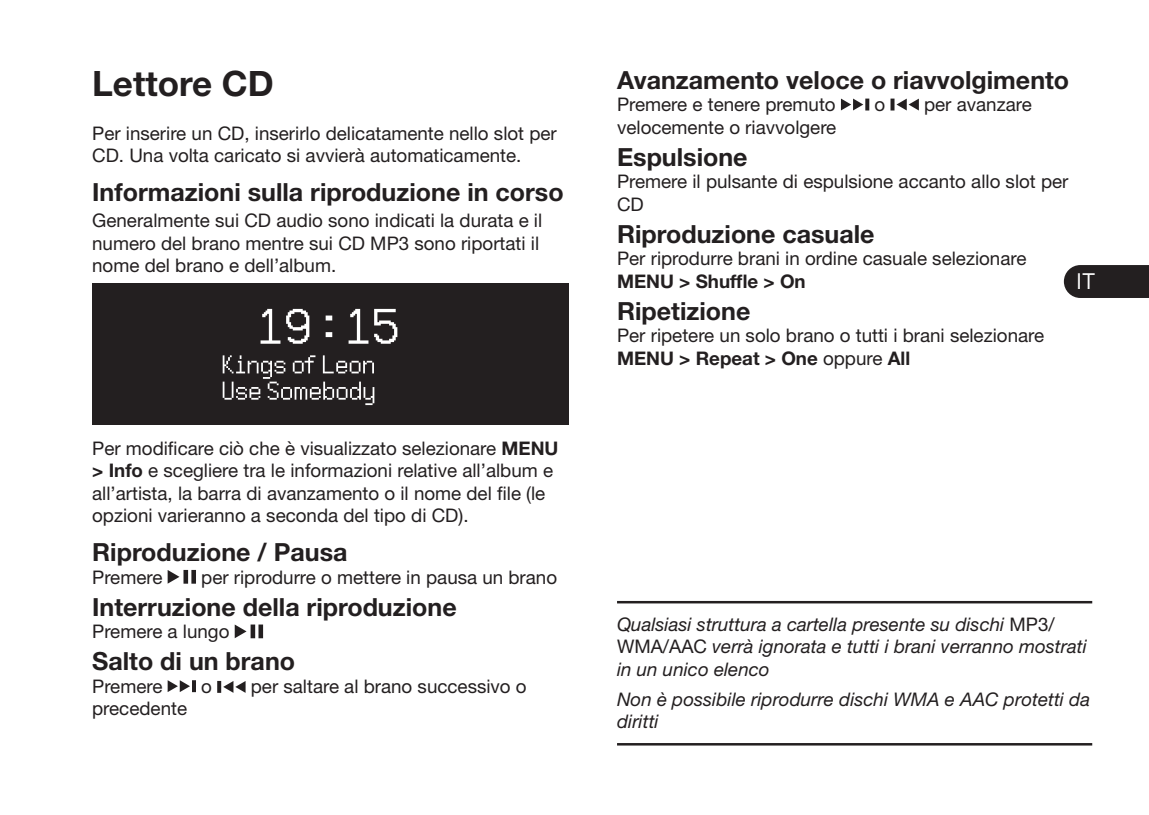
<style>
.page{position:relative;width:1149px;height:815px;background:#fff}
.page>*{position:absolute;margin:0;border:0;box-sizing:border-box;transform-origin:0 0}
.t1{font:700 35px "Helvetica Neue LT Std";color:#231f20}
.t2{font:700 25px "Helvetica Neue LT Std";color:#231f20}
.t3{font:300 22.5px "Montserrat";color:#fff}
.t4{font:18.75px/22.5px "Helvetica Neue LT Std";color:#231f20}
.t5{font:italic 18.75px/22.5px "Helvetica Neue LT Std";color:#231f20}
.t6{font:700 18.75px "Helvetica Neue LT Std";color:#231f20}
.s1{font-weight:700}
.s2{font-style:normal}
</style>
<div class="page">
<svg style="left:1063px;top:265px;width:85px;height:33px;background:#2e2b2c"></svg>
<div style="left:92px;top:283px;width:476px;height:142px;background:#231f20"></div>
<svg style="left:222px;top:355px;width:152px;height:50px"></svg>
<svg style="left:260px;top:309px;width:20px;height:35px"></svg>
<svg style="left:286px;top:309px;width:23px;height:35px"></svg>
<svg style="left:325px;top:316px;width:7px;height:4px"></svg>
<svg style="left:325px;top:332px;width:7px;height:5px"></svg>
<svg style="left:348px;top:309px;width:20px;height:35px"></svg>
<svg style="left:374px;top:309px;width:23px;height:35px"></svg>
<div style="left:183px;top:570px;width:5px;height:14px;background:#231f20"></div>
<div style="left:191px;top:570px;width:5px;height:14px;background:#231f20"></div>
<svg style="left:168px;top:570px;width:11px;height:14px"></svg>
<div style="left:250px;top:625px;width:5px;height:13px;background:#231f20"></div>
<div style="left:258px;top:625px;width:5px;height:13px;background:#231f20"></div>
<svg style="left:235px;top:625px;width:11px;height:13px"></svg>
<hr style="left:192px;top:680px;width:4px;height:12px;background:#231f20">
<svg style="left:167px;top:680px;width:23px;height:12px"></svg>
<svg style="left:217px;top:681px;width:4px;height:12px"></svg>
<svg style="left:223px;top:681px;width:22px;height:12px"></svg>
<svg style="left:865px;top:99px;width:4px;height:12px"></svg>
<svg style="left:840px;top:99px;width:23px;height:11px"></svg>
<svg style="left:890px;top:99px;width:4px;height:12px"></svg>
<svg style="left:896px;top:99px;width:22px;height:12px"></svg>
<hr style="left:617px;top:601px;width:474px;height:2px;background:#231f20">
<hr style="left:617px;top:743px;width:474px;height:3px;background:#231f20">
<h1 class="t1" style="left:92px;top:62px;width:183px">Lettore CD</h1>
<p class="t4" style="left:92px;top:121px;width:466px">Per inserire un CD, inserirlo delicatamente nello slot per<br>CD. Una volta caricato si avvierà automaticamente.</p>
<h2 class="t2" style="left:92px;top:177px;width:473px">Informazioni sulla riproduzione in corso</h2>
<p class="t4" style="left:92px;top:209px;width:451px">Generalmente sui CD audio sono indicati la durata e il numero del brano mentre sui CD MP3 sono riportati il nome del brano e dell’album.</p>
<p class="t4" style="left:92px;top:436px;width:467px">Per modificare ciò che è visualizzato selezionare <span class="s1">MENU &gt; Info</span> e scegliere tra le informazioni relative all’album e all’artista, la barra di avanzamento o il nome del file (le opzioni varieranno a seconda del tipo di CD).</p>
<h2 class="t2" style="left:92px;top:537px;width:257px">Riproduzione / Pausa</h2>
<p class="t4" style="left:92px;top:565px;width:72px">Premere</p>
<p class="t4" style="left:201px;top:565px;width:357px">per riprodurre o mettere in pausa un brano</p>
<h2 class="t2" style="left:92px;top:591px;width:366px">Interruzione della riproduzione</h2>
<p class="t4" style="left:92px;top:620px;width:139px">Premere a lungo</p>
<h2 class="t2" style="left:92px;top:646px;width:204px">Salto di un brano</h2>
<p class="t4" style="left:92px;top:675px;width:72px">Premere</p>
<p class="t4" style="left:201px;top:675px;width:12px">o</p>
<p class="t4" style="left:251px;top:675px;width:277px">per saltare al brano successivo o</p>
<p class="t4" style="left:92px;top:697px;width:96px">precedente</p>
<h2 class="t2" style="left:617px;top:64px;width:453px">Avanzamento veloce o riavvolgimento</h2>
<p class="t4" style="left:617px;top:93px;width:220px">Premere e tenere premuto</p>
<p class="t4" style="left:874px;top:93px;width:12px">o</p>
<p class="t4" style="left:923px;top:93px;width:109px">per avanzare</p>
<p class="t4" style="left:617px;top:116px;width:221px">velocemente o riavvolgere</p>
<h2 class="t2" style="left:617px;top:141px;width:132px">Espulsione</h2>
<p class="t4" style="left:617px;top:170px;width:453px">Premere il pulsante di espulsione accanto allo slot per<br>CD</p>
<h2 class="t2" style="left:617px;top:219px;width:259px">Riproduzione casuale</h2>
<p class="t4" style="left:617px;top:247px;width:411px">Per riprodurre brani in ordine casuale selezionare</p>
<p class="t6" style="left:617px;top:270px;width:190px">MENU &gt; Shuffle &gt; On</p>
<h2 class="t2" style="left:617px;top:296px;width:135px">Ripetizione</h2>
<p class="t4" style="left:617px;top:324px;width:428px">Per ripetere un solo brano o tutti i brani selezionare<br><span class="s1">MENU &gt; Repeat &gt; One</span> oppure <span class="s1">All</span></p>
<p class="t3" style="left:1075px;top:263px;width:21px">IT</p>
<p class="t5" style="left:617px;top:613px;width:471px">Qualsiasi struttura a cartella presente su dischi <span class="s2">MP3/<br>WMA/AAC</span> verrà ignorata e tutti i brani verranno mostrati in un unico elenco</p>
<p class="t5" style="left:617px;top:687px;width:474px">Non è possibile riprodurre dischi WMA e AAC protetti da diritti</p>
</div>
